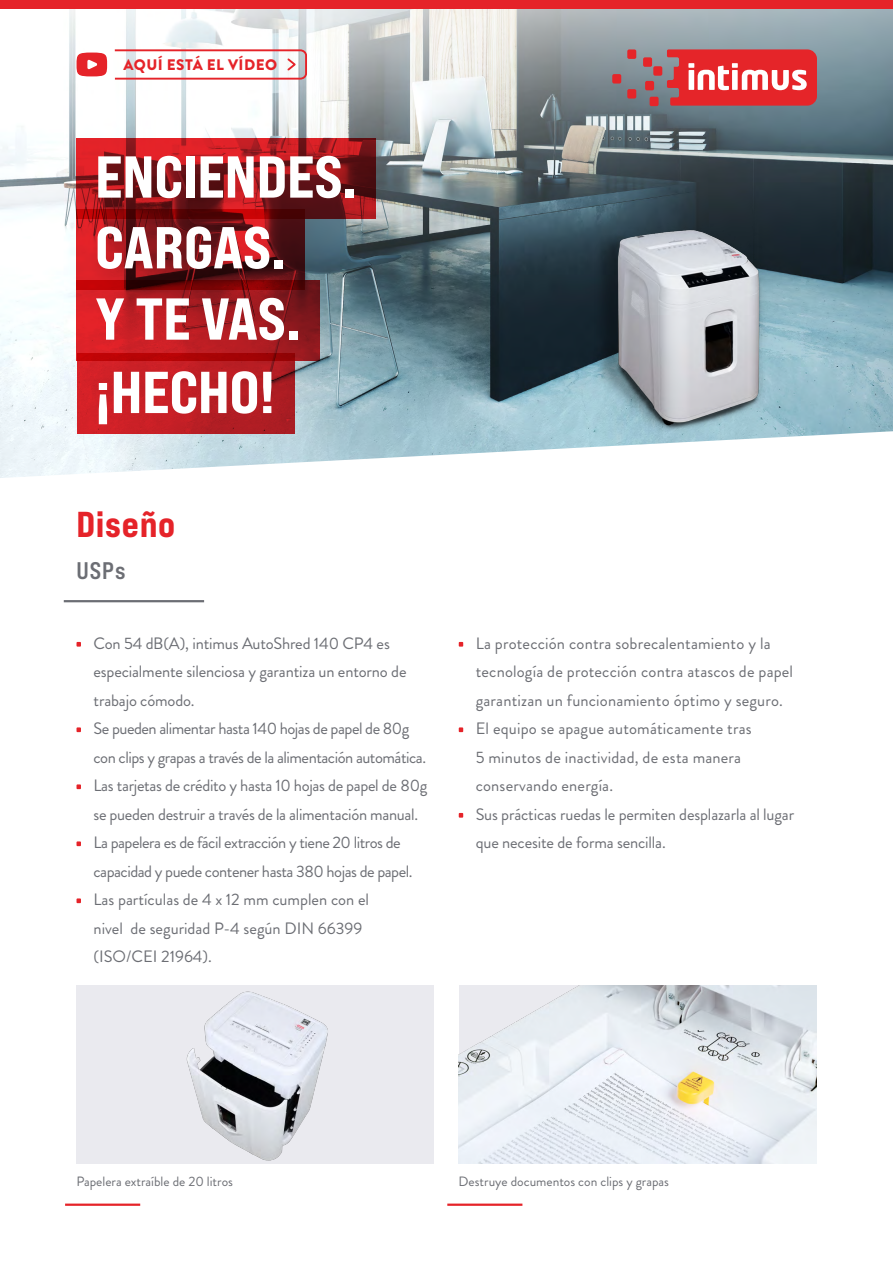
<style>
.page{position:relative;width:893px;height:1263px;background:#fff}
.page>*{position:absolute;margin:0;border:0;box-sizing:border-box;transform-origin:0 0}
.t1{font:58.95px/71.8px "Bebas Neue Pro Exp Eb";letter-spacing:-.005em;color:#fff}
.t2{font:36px "Bebas Neue Pro Exp Eb";letter-spacing:.02em;color:#e52329}
.t3{font:24px "Bebas Neue Pro Exp Bd";color:#6c6e74}
.t4{font:16.5px/28.5px "Brandon Grotesque";letter-spacing:-.01em;color:#6c6e74}
.t5{font:16.5px/28.5px "Brandon Grotesque";letter-spacing:.01em;color:#6c6e74}
.t6{font:900 15.3px "Brandon Grotesque";letter-spacing:.03em;color:#e52329}
.t7{font:13.5px "Brandon Grotesque";color:#6c6e74}
</style>
<div class="page">
<img style="left:0;top:8px;width:893px;height:423px">
<img style="left:549px;top:223px;width:311px;height:208px">
<svg style="left:0;top:431px;width:893px;height:216px"></svg>
<div style="left:627px;top:49px;width:9px;height:10px;background:#e52529;border-radius:2px"></div>
<div style="left:627px;top:89px;width:9px;height:10px;background:#e52529;border-radius:2px"></div>
<div style="left:612px;top:74px;width:9px;height:10px;background:#e52529;border-radius:2px"></div>
<div style="left:645px;top:81px;width:9px;height:9px;background:#e52529;border-radius:2px"></div>
<div style="left:650px;top:97px;width:9px;height:9px;background:#e52529;border-radius:2px"></div>
<div style="left:653px;top:66px;width:9px;height:10px;background:#e52529;border-radius:2px"></div>
<div style="left:643px;top:57px;width:9px;height:10px;background:#e52529;border-radius:2px"></div>
<svg style="left:667px;top:49px;width:150px;height:57px;background:#e35054"></svg>
<div style="left:0;top:0;width:893px;height:8px;background:#e52329"></div>
<div style="left:77px;top:53px;width:29px;height:23px;background:#e52329;border-radius:50%"></div>
<div style="left:77px;top:53px;width:30px;height:23px;border:2px solid #e52329;border-radius:50%"></div>
<svg style="left:87px;top:60px;width:11px;height:10px"></svg>
<img style="left:77px;top:985px;width:357px;height:178px">
<hr style="left:447px;top:1203px;width:75px;height:3px;background:#e52329">
<hr style="left:65px;top:1203px;width:75px;height:3px;background:#e52329">
<img style="left:459px;top:985px;width:357px;height:178px">
<hr style="left:64px;top:600px;width:140px;height:2px;background:#6c6e74">
<svg style="left:77px;top:642px;width:4px;height:5px"></svg>
<svg style="left:77px;top:727px;width:4px;height:5px"></svg>
<svg style="left:77px;top:784px;width:4px;height:5px"></svg>
<svg style="left:77px;top:841px;width:4px;height:5px"></svg>
<svg style="left:77px;top:898px;width:4px;height:5px"></svg>
<svg style="left:459px;top:642px;width:4px;height:5px"></svg>
<svg style="left:459px;top:727px;width:4px;height:5px"></svg>
<svg style="left:459px;top:813px;width:4px;height:5px"></svg>
<svg style="left:113px;top:48px;width:195px;height:33px"></svg>
<svg style="left:77px;top:138px;width:299px;height:81px;background:#92171c"></svg>
<svg style="left:77px;top:209px;width:228px;height:71px;background:#821317"></svg>
<svg style="left:77px;top:280px;width:243px;height:81px;background:#a8191e"></svg>
<svg style="left:77px;top:353px;width:217px;height:81px;background:#be1c21"></svg>
<p class="t6" style="left:123px;top:54px;width:155px">AQUÍ ESTÁ EL VÍDEO</p>
<h1 class="t1" style="left:95px;top:140px;width:264px">ENCIENDES.<br>CARGAS.<br>Y TE VAS. ¡HECHO!</h1>
<h2 class="t2" style="left:76px;top:502px;width:100px">Diseño</h2>
<h3 class="t3" style="left:76px;top:556px;width:51px">USPs</h3>
<p class="t4" style="left:94px;top:629px;width:335px">Con 54 dB(A), intimus AutoShred 140 CP4 es especialmente silenciosa y garantiza un entorno de trabajo cómodo.<br>Se pueden alimentar hasta 140 hojas de papel de 80g con clips y grapas a través de la alimentación automática.<br>Las tarjetas de crédito y hasta 10 hojas de papel de 80g se pueden destruir a través de la alimentación manual.<br>La papelera es de fácil extracción y tiene 20 litros de capacidad y puede contener hasta 380 hojas de papel.<br>Las partículas de 4 x 12 mm cumplen con el<br>nivel de seguridad P-4 según DIN 66399 (ISO/CEI 21964).</p>
<p class="t5" style="left:476px;top:629px;width:320px">La protección contra sobrecalentamiento y la tecnología de protección contra atascos de papel garantizan un funcionamiento óptimo y seguro.<br>El equipo se apague automáticamente tras<br>5 minutos de inactividad, de esta manera conservando energía.<br>Sus prácticas ruedas le permiten desplazarla al lugar que necesite de forma sencilla.</p>
<p class="t7" style="left:76px;top:1172px;width:158px">Papelera extraíble de 20 litros</p>
<p class="t7" style="left:459px;top:1172px;width:212px">Destruye documentos con clips y grapas</p>
</div>
